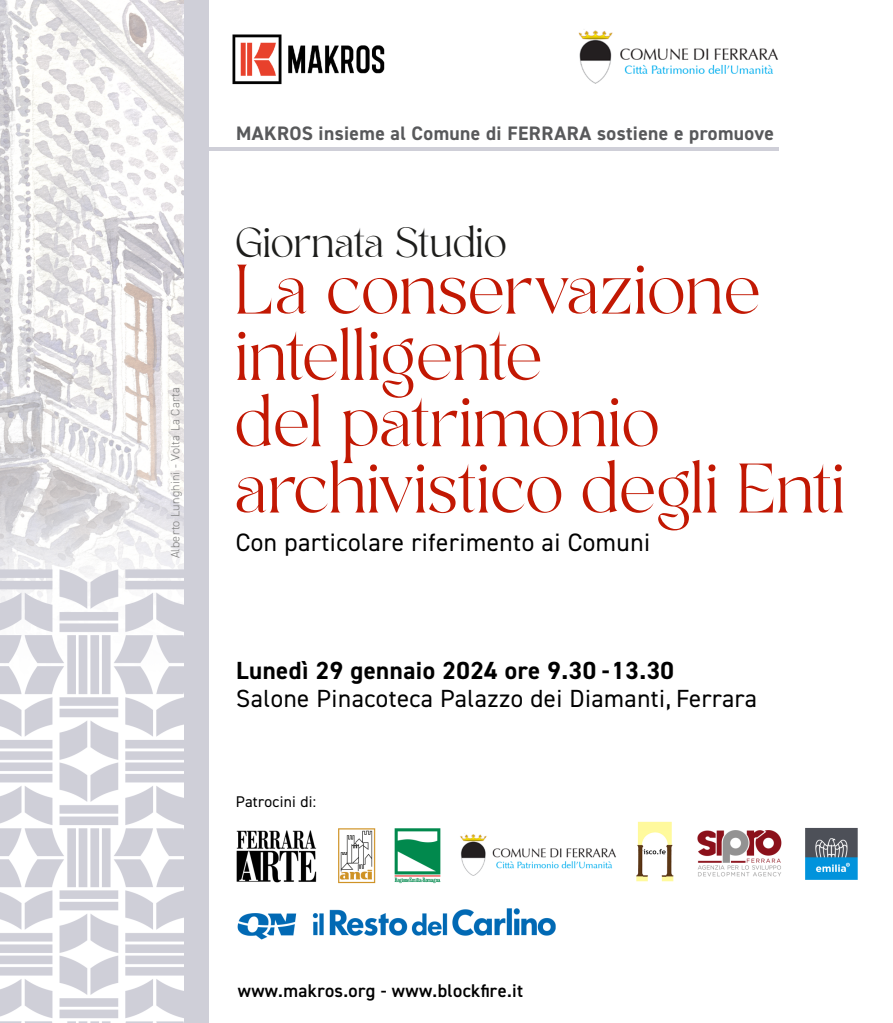
<style>
.page{position:relative;width:893px;height:1023px;background:#fff}
.page>*{position:absolute;margin:0;border:0;box-sizing:border-box;transform-origin:0 0}
.t1{font:58.2px/66.3px "Hefigrah";letter-spacing:.025em;color:#c21803}
.t2{font:34.95px "Hefigrah";letter-spacing:.02em;color:#1d1d1b}
.t3{font:25.2px "DIN2014";letter-spacing:.02em;color:#000}
.t4{font:24.9px "DIN2014";letter-spacing:.02em;color:#000}
.t5{font:700 24.9px "DIN2014";letter-spacing:.02em;color:#000}
.t6{font:700 19.5px "DIN2014";letter-spacing:.02em;color:#58595b}
.t7{font:600 18.45px "DIN2014";letter-spacing:.02em;color:#000}
.t8{font:15.45px "DIN2014";letter-spacing:.02em;color:#000}
.t9{font:300 12.15px "DIN2014";letter-spacing:.02em;color:#808080}
</style>
<div class="page">
<img style="left:0;top:0;width:858px;height:1022px">
<hr style="left:196px;top:148px;width:582px;height:3px;background:#cfcfd8">
<div style="left:184px;top:0;width:24px;height:1022px;background:#cfcfd8"></div>
<p class="t9" style="left:168px;top:558px;width:172px;rotate:-90deg">Alberto Lunghini - Volta La Carta</p>
<p class="t6" style="left:236px;top:120px;width:539px">MAKROS insieme al Comune di FERRARA sostiene e promuove</p>
<p class="t2" style="left:237px;top:218px;width:271px">Giornata Studio</p>
<p class="t1" style="left:237px;top:249px;width:610px">La conservazione intelligente<br>del patrimonio archivistico degli Enti</p>
<p class="t3" style="left:236px;top:526px;width:416px">Con particolare riferimento ai Comuni</p>
<p class="t5" style="left:236px;top:653px;width:439px">Lunedì 29 gennaio 2024 ore 9.30 - 13.30</p>
<p class="t4" style="left:236px;top:683px;width:522px">Salone Pinacoteca Palazzo dei Diamanti, Ferrara</p>
<p class="t8" style="left:236px;top:791px;width:82px">Patrocini di:</p>
<p class="t7" style="left:238px;top:978px;width:287px">www.makros.org - www.blockfire.it</p>
</div>
